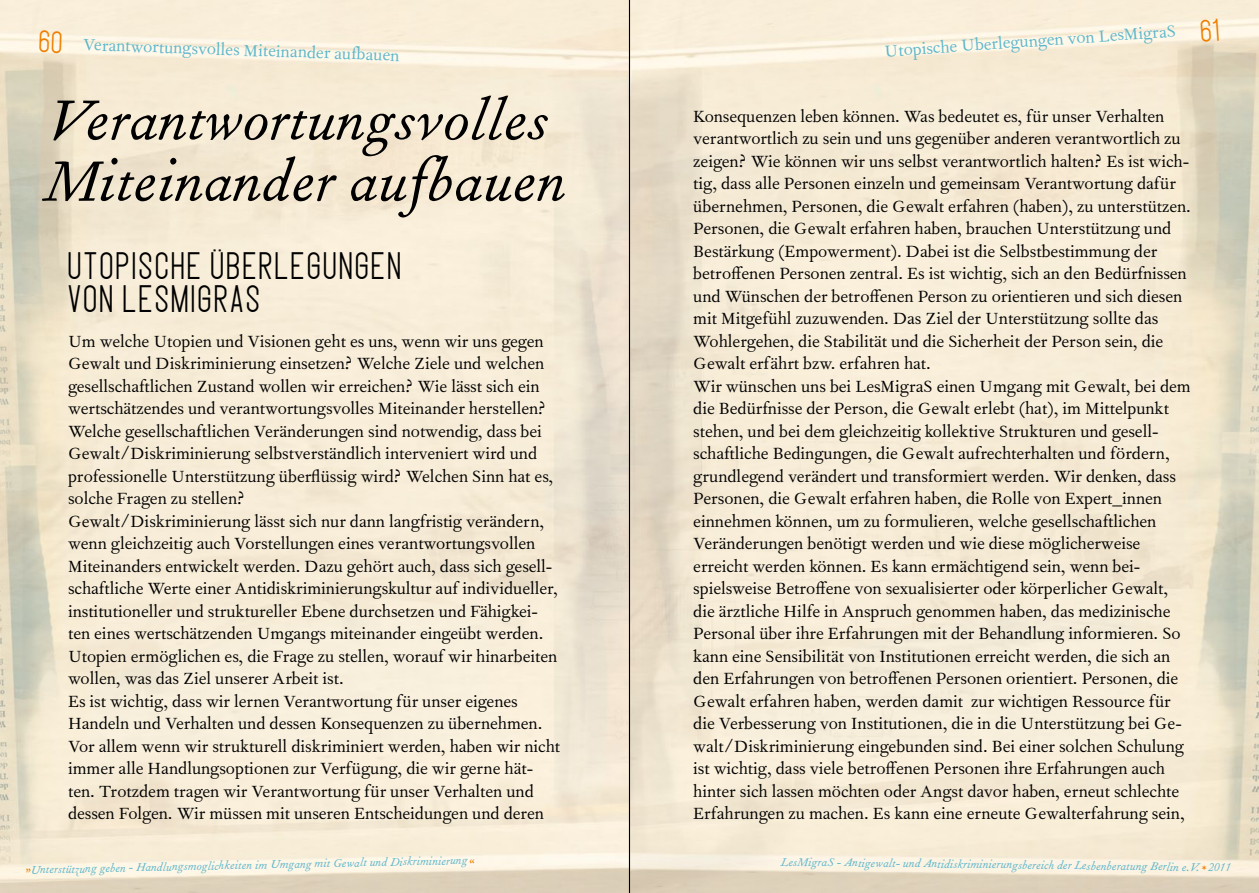
<style>
.page{position:relative;width:1259px;height:893px;background:#fff}
.page>*{position:absolute;margin:0;border:0;box-sizing:border-box;transform-origin:0 0}
.t1{font:italic 67.95px/61.2px "Fournier MT Std";color:#000}
.t2{font:33px/33px "Chadwick";letter-spacing:.1em;color:#000}
.t3{font:19.5px/22.5px "Fournier MT Std";color:#000}
.t4{font:19.5px "Fournier MT Std";color:#5eb6ca}
.t5{font:italic 13.5px "Fournier MT Std";color:#5eb6ca}
.s1{font-style:normal;color:#ee7f00}
.s2{color:#ee7f00}
</style>
<div class="page">
<hr style="left:629px;top:0;width:1px;height:893px;background:#000">
<svg style="left:1200px;top:19px;width:19px;height:23px"></svg>
<svg style="left:39px;top:31px;width:23px;height:22px"></svg>
<p class="t4" style="left:83px;top:31px;width:318px;rotate:2deg">Verantwortungsvolles Miteinander aufbauen</p>
<h1 class="t1" style="left:44px;top:90px;width:523px">Verantwortungsvolles<br>Miteinander aufbauen</h1>
<h2 class="t2" style="left:201px;top:252px;width:5px;rotate:-90deg">:</h2>
<h2 class="t2" style="left:68px;top:252px;width:334px">UTOPISCHE UBERLEGUNGEN<br>VON LESMIGRAS</h2>
<p class="t3" style="left:68px;top:329px;width:494px">Um welche Utopien und Visionen geht es uns, wenn wir uns gegen Gewalt und Diskriminierung einsetzen? Welche Ziele und welchen gesellschaftlichen Zustand wollen wir erreichen? Wie lässt sich ein wertschätzendes und verantwortungsvolles Miteinander herstellen?<br>Welche gesellschaftlichen Veränderungen sind notwendig, dass bei Gewalt/Diskriminierung selbstverständlich interveniert wird und professionelle Unterstützung überflüssig wird? Welchen Sinn hat es, solche Fragen zu stellen?<br>Gewalt/Diskriminierung lässt sich nur dann langfristig verändern, wenn gleichzeitig auch Vorstellungen eines verantwortungsvollen Miteinanders entwickelt werden. Dazu gehört auch, dass sich gesell&shy;schaftliche Werte einer Antidiskriminierungskultur auf individueller, institutioneller und struktureller Ebene durchsetzen und Fähigkei&shy;ten eines wertschätzenden Umgangs miteinander eingeübt werden.<br>Utopien ermöglichen es, die Frage zu stellen, worauf wir hinarbeiten wollen, was das Ziel unserer Arbeit ist.<br>Es ist wichtig, dass wir lernen Verantwortung für unser eigenes Handeln und Verhalten und dessen Konsequenzen zu übernehmen.<br>Vor allem wenn wir strukturell diskriminiert werden, haben wir nicht immer alle Handlungsoptionen zur Verfügung, die wir gerne hät&shy;ten. Trotzdem tragen wir Verantwortung für unser Verhalten und dessen Folgen. Wir müssen mit unseren Entscheidungen und deren</p>
<p class="t4" style="left:883px;top:38px;width:293px;rotate:-4deg">Utopische Uberlegungen von LesMigraS</p>
<p class="t3" style="left:693px;top:104px;width:499px">Konsequenzen leben können. Was bedeutet es, für unser Verhalten verantwortlich zu sein und uns gegenüber anderen verantwortlich zu zeigen? Wie können wir uns selbst verantwortlich halten? Es ist wich&shy;tig, dass alle Personen einzeln und gemeinsam Verantwortung dafür übernehmen, Personen, die Gewalt erfahren (haben), zu unterstützen.<br>Personen, die Gewalt erfahren haben, brauchen Unterstützung und Bestärkung (Empowerment). Dabei ist die Selbstbestimmung der betroffenen Personen zentral. Es ist wichtig, sich an den Bedürfnissen und Wünschen der betroffenen Person zu orientieren und sich diesen mit Mitgefühl zuzuwenden. Das Ziel der Unterstützung sollte das Wohlergehen, die Stabilität und die Sicherheit der Person sein, die Gewalt erfährt bzw. erfahren hat.<br>Wir wünschen uns bei LesMigraS einen Umgang mit Gewalt, bei dem die Bedürfnisse der Person, die Gewalt erlebt (hat), im Mittelpunkt stehen, und bei dem gleichzeitig kollektive Strukturen und gesell&shy;schaftliche Bedingungen, die Gewalt aufrechterhalten und fördern, grundlegend verändert und transformiert werden. Wir denken, dass Personen, die Gewalt erfahren haben, die Rolle von Expert_innen einnehmen können, um zu formulieren, welche gesellschaftlichen Veränderungen benötigt werden und wie diese möglicherweise erreicht werden können. Es kann ermächtigend sein, wenn bei&shy;spielsweise Betroffene von sexualisierter oder körperlicher Gewalt, die ärztliche Hilfe in Anspruch genommen haben, das medizinische Personal über ihre Erfahrungen mit der Behandlung informieren. So kann eine Sensibilität von Institutionen erreicht werden, die sich an den Erfahrungen von betroffenen Personen orientiert. Personen, die Gewalt erfahren haben, werden damit zur wichtigen Ressource für die Verbesserung von Institutionen, die in die Unterstützung bei Ge&shy;walt/Diskriminierung eingebunden sind. Bei einer solchen Schulung ist wichtig, dass viele betroffenen Personen ihre Erfahrungen auch hinter sich lassen möchten oder Angst davor haben, erneut schlechte Erfahrungen zu machen. Es kann eine erneute Gewalterfahrung sein,</p>
<p class="t5" style="left:25px;top:860px;width:450px;rotate:-1deg"><span class="s1">»</span>Unterstützung geben - Handlungsmoglichkeiten im Umgang mit Gewalt und Diskriminierung <span class="s1">«</span></p>
<p class="t5" style="left:781px;top:852px;width:451px;rotate:1deg">LesMigraS - Antigewalt- und Antidiskriminierungsbereich der Lesbenberatung Berlin e.V. <span class="s2">*</span> 2011</p>
</div>
